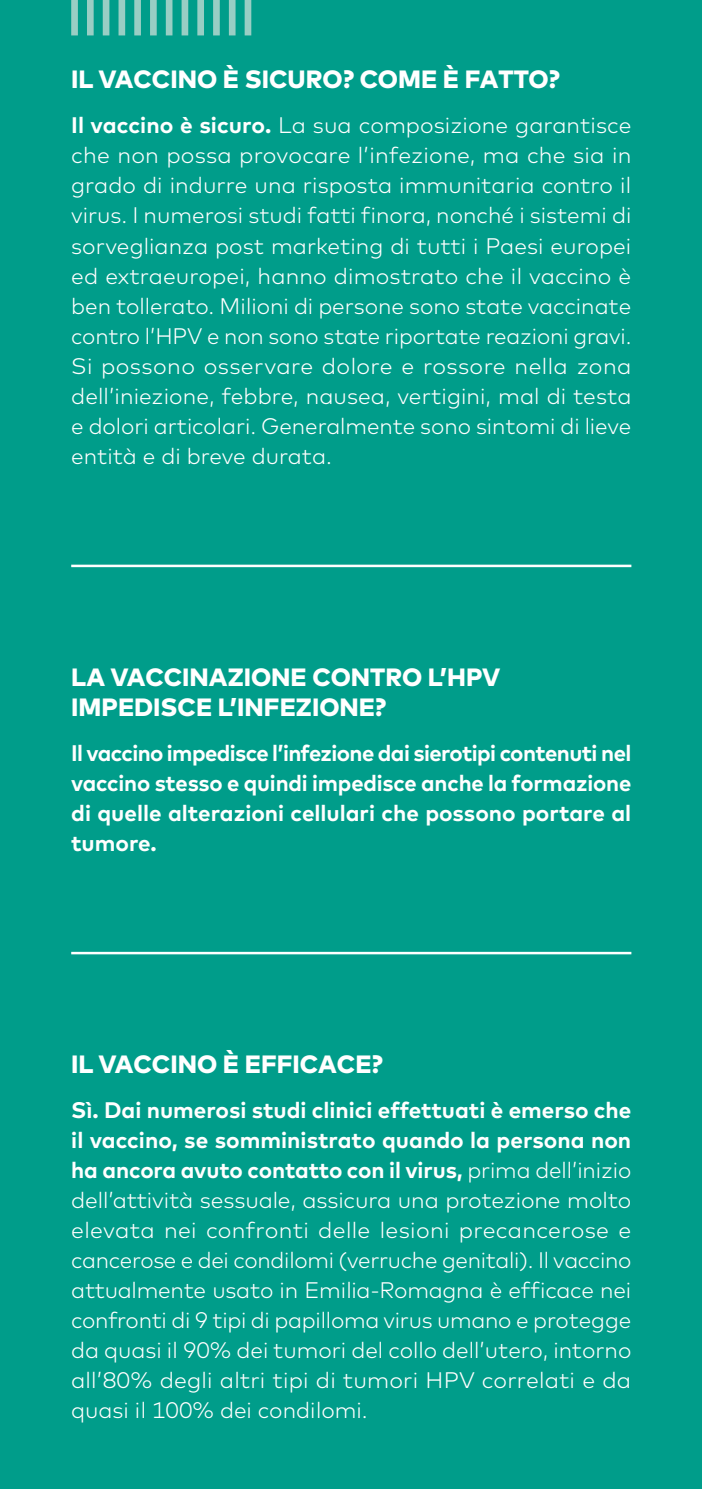
<style>
.page{position:relative;width:702px;height:1489px;background:#fff}
.page>*{position:absolute;margin:0;border:0;box-sizing:border-box;transform-origin:0 0}
.t1{font:800 25px/30px "Mark";color:#fff}
.t2{font:300 22.5px/30px "Mark";color:#fff;text-align:justify}
.t3{font:700 22.5px/30px "Mark";color:#fff;text-align:justify}
.s1{font-weight:700}
</style>
<div class="page">
<div style="left:0;top:0;width:702px;height:1488px;background:#009d8a"></div>
<hr style="left:71px;top:951px;width:560px;height:3px;background:#fff">
<div style="left:181px;top:0;width:7px;height:35px;background:#99cec4"></div>
<div style="left:166px;top:0;width:6px;height:35px;background:#99cec4"></div>
<div style="left:150px;top:0;width:7px;height:35px;background:#99cec4"></div>
<div style="left:134px;top:0;width:7px;height:35px;background:#99cec4"></div>
<div style="left:245px;top:0;width:6px;height:35px;background:#99cec4"></div>
<div style="left:229px;top:0;width:6px;height:35px;background:#99cec4"></div>
<div style="left:213px;top:0;width:7px;height:35px;background:#99cec4"></div>
<div style="left:197px;top:0;width:7px;height:35px;background:#99cec4"></div>
<div style="left:118px;top:0;width:7px;height:35px;background:#99cec4"></div>
<div style="left:103px;top:0;width:6px;height:35px;background:#99cec4"></div>
<div style="left:87px;top:0;width:7px;height:35px;background:#99cec4"></div>
<div style="left:71px;top:0;width:7px;height:35px;background:#99cec4"></div>
<hr style="left:71px;top:564px;width:560px;height:3px;background:#fff">
<p class="t1" style="left:71px;top:64px;width:490px">IL VACCINO È SICURO? COME È FATTO?</p>
<p class="t2" style="left:71px;top:110px;width:562px"><span class="s1">Il vaccino è sicuro.</span> La sua composizione garantisce che non possa provocare l’infezione, ma che sia in grado di indurre una risposta immunitaria contro il virus. I numerosi studi fatti finora, nonché i sistemi di sorveglianza post marketing di tutti i Paesi europei ed extraeuropei, hanno dimostrato che il vaccino è ben tollerato. Milioni di persone sono state vaccinate contro l’HPV e non sono state riportate reazioni gravi.<br>Si possono osservare dolore e rossore nella zona dell’iniezione, febbre, nausea, vertigini, mal di testa e dolori articolari. Generalmente sono sintomi di lieve entità e di breve durata.</p>
<p class="t1" style="left:71px;top:661px;width:430px">LA VACCINAZIONE CONTRO L’HPV<br>IMPEDISCE L’INFEZIONE?</p>
<p class="t3" style="left:71px;top:737px;width:561px">Il vaccino impedisce l’infezione dai sierotipi contenuti nel vaccino stesso e quindi impedisce anche la formazione di quelle alterazioni cellulari che possono portare al tumore.</p>
<p class="t1" style="left:71px;top:1048px;width:313px">IL VACCINO È EFFICACE?</p>
<p class="t2" style="left:71px;top:1094px;width:561px"><span class="s1">Sì. Dai numerosi studi clinici effettuati è emerso che il vaccino, se somministrato quando la persona non ha ancora avuto contatto con il virus,</span> prima dell’inizio dell’attività sessuale, assicura una protezione molto elevata nei confronti delle lesioni precancerose e cancerose e dei condilomi (verruche genitali). Il vaccino attualmente usato in Emilia-Romagna è efficace nei confronti di 9 tipi di papilloma virus umano e protegge da quasi il 90% dei tumori del collo dell’utero, intorno all’80% degli altri tipi di tumori HPV correlati e da quasi il 100% dei condilomi.</p>
</div>
